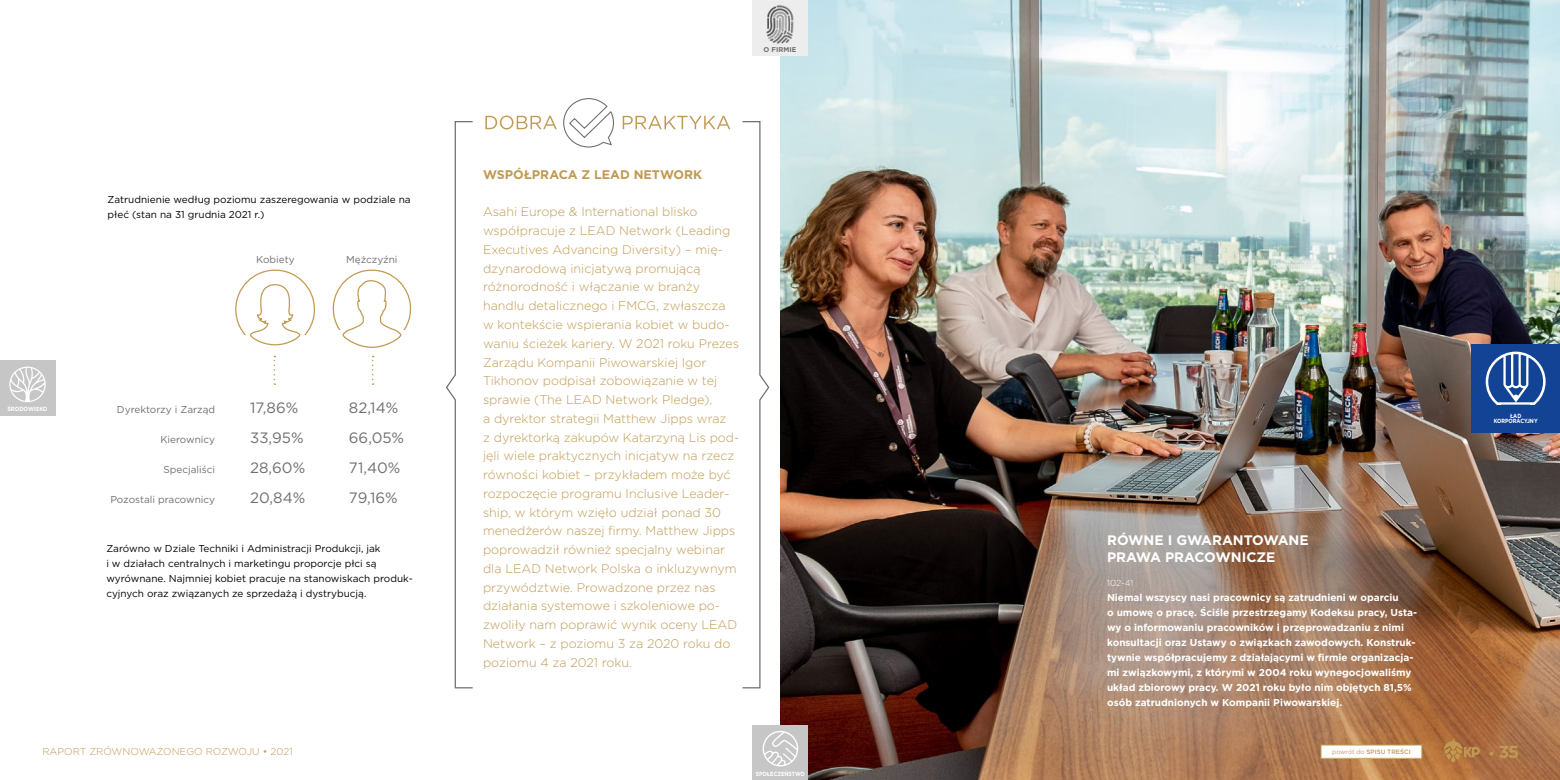
<style>
.page{position:relative;width:1560px;height:780px;background:#fff}
.page>*{position:absolute;margin:0;border:0;box-sizing:border-box;transform-origin:0 0}
.t1{font:700 17.5px "Gotham";color:#c09a53}
.t2{font:15px "Gotham";color:#706f6f}
.t3{font:700 13.75px/16.5px "Gotham";color:#fff}
.t4{font:300 12.5px/18.8px "Gotham";color:#c09a53}
.t5{font:700 12.5px "Gotham";color:#c09a53}
.t6{font:700 10px/15px "Gotham";color:#fff}
.t7{font:10px/15px "Gotham";color:#000}
.t8{font:10px "Gotham";color:#706f6f}
.t9{font:300 10px "Gotham";color:#c09a53}
.t10{font:300 8.75px "Gotham";color:#fff}
.t11{font:700 6.88px "Gotham";color:#706f6f}
.t12{font:500 6.25px "Gotham";color:#c09a53}
.t13{font:700 6px/5.6px "Gotham";color:#fff;text-align:center;scale:.85 1}
.t14{font:700 6px "Gotham";color:#fff;scale:.9 1}
.s1{font-weight:400}
.s2{font-size:12.5px}
</style>
<div class="page">
<img style="left:780px;top:0;width:779px;height:780px">
<svg style="left:249px;top:284px;width:52px;height:62px"></svg>
<svg style="left:340px;top:269px;width:62px;height:79px"></svg>
<svg style="left:273px;top:356px;width:2px;height:29px"></svg>
<svg style="left:372px;top:356px;width:1px;height:29px"></svg>
<svg style="left:485px;top:98px;width:241px;height:22px"></svg>
<svg style="left:446px;top:120px;width:324px;height:569px"></svg>
<svg style="left:1443px;top:738px;width:36px;height:24px"></svg>
<div style="left:1320px;top:745px;width:101px;height:13px;background:#fff"></div>
<div style="left:1320px;top:744px;width:101px;height:14px;border:1px solid #c09a53"></div>
<div style="left:1470px;top:344px;width:89px;height:88px;background:#134395"></div>
<svg style="left:1485px;top:351px;width:60px;height:54px"></svg>
<div style="left:1494px;top:404px;width:41px;height:9px;background:#134395"></div>
<div style="left:0;top:361px;width:55px;height:55px;background:#c6c6c6"></div>
<svg style="left:9px;top:366px;width:37px;height:36px"></svg>
<div style="left:752px;top:725px;width:55px;height:55px;background:#c6c6c6"></div>
<svg style="left:762px;top:731px;width:36px;height:35px"></svg>
<div style="left:752px;top:0;width:55px;height:55px;background:#ededed"></div>
<img style="left:766px;top:5px;width:28px;height:39px">
<p class="t14" style="left:7px;top:405px;width:46px">ŚRODOWISKO</p>
<p class="t7" style="left:107px;top:192px;width:304px">Zatrudnienie według poziomu zaszeregowania w podziale na płeć (stan na 31 grudnia 2021 r.)</p>
<p class="t8" style="left:256px;top:253px;width:40px">Kobiety</p>
<p class="t8" style="left:346px;top:253px;width:53px">Mężczyźni</p>
<p class="t8" style="left:117px;top:403px;width:100px">Dyrektorzy i Zarząd</p>
<p class="t2" style="left:250px;top:398px;width:50px">17,86%</p>
<p class="t2" style="left:349px;top:398px;width:51px">82,14%</p>
<p class="t8" style="left:160px;top:433px;width:56px">Kierownicy</p>
<p class="t2" style="left:250px;top:428px;width:55px">33,95%</p>
<p class="t2" style="left:349px;top:428px;width:57px">66,05%</p>
<p class="t8" style="left:163px;top:463px;width:53px">Specjaliści</p>
<p class="t2" style="left:250px;top:458px;width:57px">28,60%</p>
<p class="t2" style="left:349px;top:458px;width:53px">71,40%</p>
<p class="t8" style="left:110px;top:493px;width:106px">Pozostali pracownicy</p>
<p class="t2" style="left:250px;top:488px;width:57px">20,84%</p>
<p class="t2" style="left:349px;top:488px;width:50px">79,16%</p>
<p class="t7" style="left:106px;top:540px;width:308px">Zarówno w Dziale Techniki i Administracji Produkcji, jak<br>i w działach centralnych i marketingu proporcje płci są wyrównane. Najmniej kobiet pracuje na stanowiskach produk&shy;cyjnych oraz związanych ze sprzedażą i dystrybucją.</p>
<p class="t11" style="left:763px;top:45px;width:34px">O FIRMIE</p>
<p class="t5" style="left:483px;top:166px;width:221px">WSPÓŁPRACA Z LEAD NETWORK</p>
<p class="t4" style="left:483px;top:202px;width:258px">Asahi Europe &amp; International blisko współpracuje z LEAD Network (Leading Executives Advancing Diversity) – mię&shy;dzynarodową inicjatywą promującą różnorodność i włączanie w branży handlu detalicznego i FMCG, zwłaszcza w kontekście wspierania kobiet w budo&shy;waniu ścieżek kariery. W 2021 roku Prezes Zarządu Kompanii Piwowarskiej Igor Tikhonov podpisał zobowiązanie w tej sprawie (The LEAD Network Pledge),<br>a dyrektor strategii Matthew Jipps wraz<br>z dyrektorką zakupów Katarzyną Lis pod&shy;jęli wiele praktycznych inicjatyw na rzecz równości kobiet – przykładem może być rozpoczęcie programu Inclusive Leader&shy;ship, w którym wzięło udział ponad 30 menedżerów naszej firmy. Matthew Jipps poprowadził również specjalny webinar dla LEAD Network Polska o inkluzywnym przywództwie. Prowadzone przez nas działania systemowe i szkoleniowe po&shy;zwoliły nam poprawić wynik oceny LEAD Network – z poziomu 3 za 2020 roku do poziomu 4 za 2021 roku.</p>
<p class="t3" style="left:1106px;top:532px;width:203px">RÓWNE I GWARANTOWANE<br>PRAWA PRACOWNICZE</p>
<p class="t10" style="left:1106px;top:577px;width:28px">102-41</p>
<p class="t6" style="left:1106px;top:589px;width:312px">Niemal wszyscy nasi pracownicy są zatrudnieni w oparciu<br>o umowę o pracę. Ściśle przestrzegamy Kodeksu pracy, Usta&shy;wy o informowaniu pracowników i przeprowadzaniu z nimi konsultacji oraz Ustawy o związkach zawodowych. Konstruk&shy;tywnie współpracujemy z działającymi w firmie organizacja&shy;mi związkowymi, z którymi w 2004 roku wynegocjowaliśmy układ zbiorowy pracy. W 2021 roku było nim objętych 81,5% osób zatrudnionych w Kompanii Piwowarskiej.</p>
<p class="t13" style="left:1493px;top:412px;width:53px">ŁAD<br>KORPORACYJNY</p>
<p class="t9" style="left:42px;top:744px;width:252px">RAPORT ZRÓWNOWAŻONEGO ROZWOJU • 2021</p>
<p class="t12" style="left:1331px;top:747px;width:80px"><span class="s1">powrót do</span> SPISU TREŚCI</p>
<h1 class="t1" style="left:1488px;top:740px;width:32px"><span class="s2">•</span> 35</h1>
<p class="t13" style="left:756px;top:770px;width:59px">SPOŁECZEŃSTWO</p>
</div>
